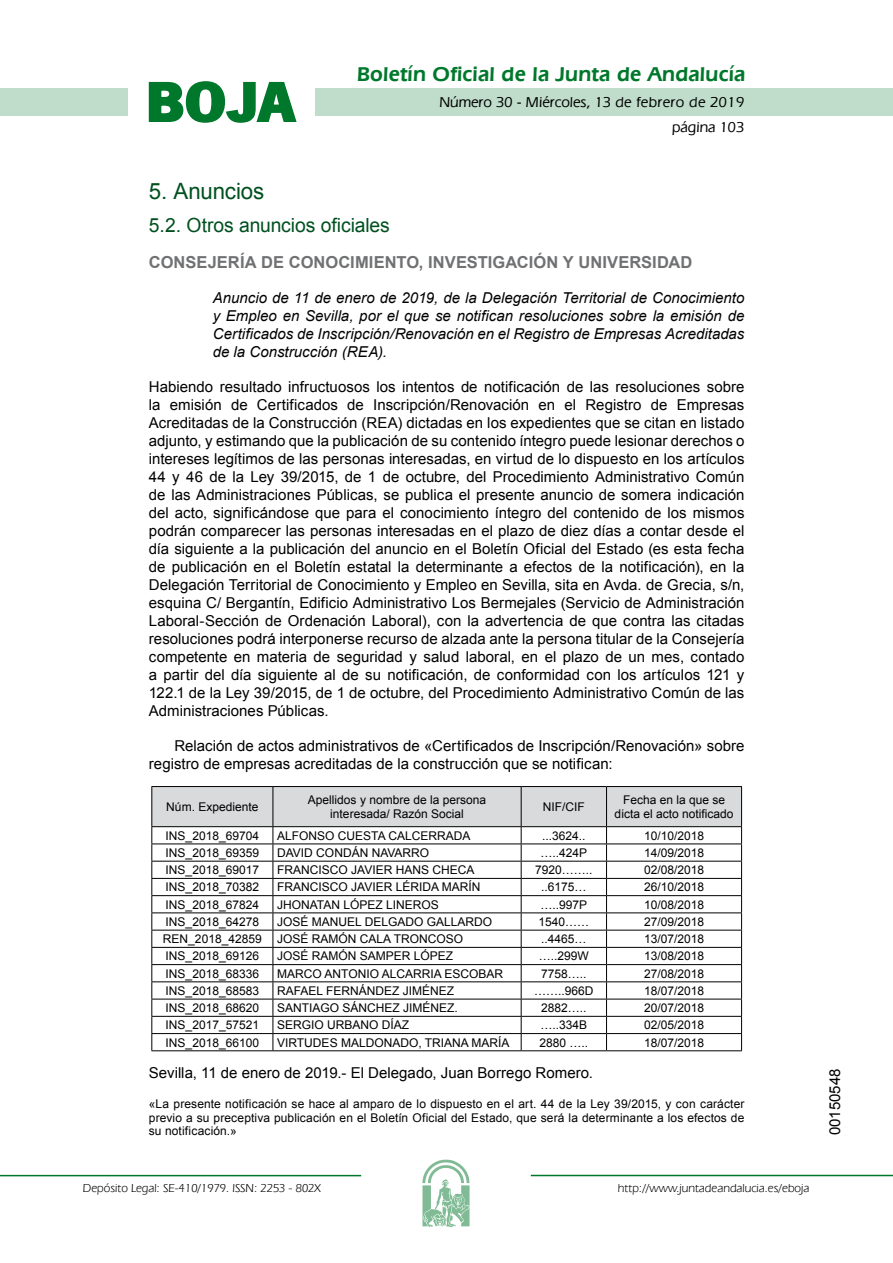
<style>
.page{position:relative;width:893px;height:1263px;background:#fff}
.page>*{position:absolute;margin:0;border:0;box-sizing:border-box;transform-origin:0 0}
.t1{font:700 57.75px "News Got T";color:#00782c;scale:1.14 1}
.t2{font:22.5px "Arial";letter-spacing:-.005em;color:#00501f}
.t3{font:600 21px "Eras IT Cby BT";letter-spacing:.01em;color:#00782c}
.t4{font:19.5px "Arial";letter-spacing:-.005em;color:#00501f}
.t5{font:700 16.5px "Arial";letter-spacing:.005em;color:#707173}
.t6{font:15px/18px "Arial";color:#000;text-align:justify}
.t7{font:italic 15px/18px "Arial";color:#000;text-align:justify}
.t8{font:500 15px/24.5px "Eras IT Cby BT";color:#000;text-align:right}
.t9{font:12px/14.4px "Arial";color:#000;text-align:center}
.t10{font:12px "Eras IT Cby BT";color:#000}
</style>
<div class="page">
<div style="left:315px;top:88px;width:577px;height:28px;background:#bfddca"></div>
<div style="left:0;top:88px;width:128px;height:28px;background:#bfddca"></div>
<hr style="left:0;top:1175px;width:361px;height:1px;background:#00782c">
<svg style="left:422px;top:1159px;width:47px;height:68px"></svg>
<hr style="left:531px;top:1175px;width:361px;height:1px;background:#00782c">
<svg style="left:148px;top:81px;width:149px;height:42px"></svg>
<hr style="left:151px;top:786px;width:122px;height:1px;background:#000">
<hr style="left:273px;top:786px;width:248px;height:1px;background:#000">
<hr style="left:521px;top:786px;width:85px;height:1px;background:#000">
<hr style="left:606px;top:786px;width:136px;height:1px;background:#000">
<svg style="left:151px;top:787px;width:591px;height:263px"></svg>
<hr style="left:151px;top:1050px;width:122px;height:1px;background:#000">
<hr style="left:273px;top:1050px;width:248px;height:1px;background:#000">
<hr style="left:521px;top:1050px;width:85px;height:1px;background:#000">
<hr style="left:606px;top:1050px;width:136px;height:1px;background:#000">
<h1 class="t1" style="left:145px;top:68px;width:133px">BOJA</h1>
<h3 class="t3" style="left:357px;top:62px;width:390px">Boletín Oficial de la Junta de Andalucía</h3>
<p class="t8" style="left:439px;top:90px;width:306px">Número 30 - Miércoles, 13 de febrero de 2019 página 103</p>
<h2 class="t2" style="left:149px;top:177px;width:117px">5. Anuncios</h2>
<h3 class="t4" style="left:149px;top:212px;width:242px">5.2. Otros anuncios oficiales</h3>
<p class="t5" style="left:149px;top:251px;width:545px">CONSEJERÍA DE CONOCIMIENTO, INVESTIGACIÓN Y UNIVERSIDAD</p>
<p class="t7" style="left:213px;top:289px;width:533px">Anuncio de 11 de enero de 2019, de la Delegación Territorial de Conocimiento y Empleo en Sevilla, por el que se notifican resoluciones sobre la emisión de Certificados de Inscripción/Renovación en el Registro de Empresas Acreditadas de la Construcción (REA).</p>
<p class="t6" style="left:149px;top:378px;width:597px">Habiendo resultado infructuosos los intentos de notificación de las resoluciones sobre la emisión de Certificados de Inscripción/Renovación en el Registro de Empresas Acreditadas de la Construcción (REA) dictadas en los expedientes que se citan en listado adjunto, y estimando que la publicación de su contenido íntegro puede lesionar derechos o intereses legítimos de las personas interesadas, en virtud de lo dispuesto en los artículos 44 y 46 de la Ley 39/2015, de 1 de octubre, del Procedimiento Administrativo Común de las Administraciones Públicas, se publica el presente anuncio de somera indicación del acto, significándose que para el conocimiento íntegro del contenido de los mismos podrán comparecer las personas interesadas en el plazo de diez días a contar desde el día siguiente a la publicación del anuncio en el Boletín Oficial del Estado (es esta fecha de publicación en el Boletín estatal la determinante a efectos de la notificación), en la Delegación Territorial de Conocimiento y Empleo en Sevilla, sita en Avda. de Grecia, s/n, esquina C/ Bergantín, Edificio Administrativo Los Bermejales (Servicio de Administración Laboral-Sección de Ordenación Laboral), con la advertencia de que contra las citadas resoluciones podrá interponerse recurso de alzada ante la persona titular de la Consejería competente en materia de seguridad y salud laboral, en el plazo de un mes, contado a partir del día siguiente al de su notificación, de conformidad con los artículos 121 y 122.1 de la Ley 39/2015, de 1 de octubre, del Procedimiento Administrativo Común de las Administraciones Públicas.</p>
<p class="t6" style="left:149px;top:737px;width:597px;text-indent:26px">Relación de actos administrativos de «Certificados de Inscripción/Renovación» sobre registro de empresas acreditadas de la construcción que se notifican:</p>
<p class="t9" style="left:166px;top:800px;width:94px">Núm. Expediente</p>
<p class="t9" style="left:308px;top:793px;width:180px">Apellidos y nombre de la persona interesada/ Razón Social</p>
<p class="t9" style="left:543px;top:800px;width:43px">NIF/CIF</p>
<p class="t9" style="left:614px;top:793px;width:120px">Fecha en la que se dicta el acto notificado</p>
<p class="t9" style="left:166px;top:828px;width:95px">INS_2018_69704</p>
<p class="t9" style="left:277px;top:828px;width:195px">ALFONSO CUESTA CALCERRADA</p>
<p class="t9" style="left:542px;top:828px;width:45px">...3624..</p>
<p class="t9" style="left:644px;top:828px;width:62px">10/10/2018</p>
<p class="t9" style="left:166px;top:846px;width:95px">INS_2018_69359</p>
<p class="t9" style="left:277px;top:846px;width:154px">DAVID CONDÁN NAVARRO</p>
<p class="t9" style="left:540px;top:846px;width:48px">…..424P</p>
<p class="t9" style="left:644px;top:846px;width:62px">14/09/2018</p>
<p class="t9" style="left:166px;top:863px;width:95px">INS_2018_69017</p>
<p class="t9" style="left:277px;top:863px;width:199px">FRANCISCO JAVIER HANS CHECA</p>
<p class="t9" style="left:535px;top:863px;width:59px">7920……..</p>
<p class="t9" style="left:644px;top:863px;width:62px">02/08/2018</p>
<p class="t9" style="left:166px;top:880px;width:95px">INS_2018_70382</p>
<p class="t9" style="left:277px;top:880px;width:205px">FRANCISCO JAVIER LÉRIDA MARÍN</p>
<p class="t9" style="left:541px;top:880px;width:47px">..6175…</p>
<p class="t9" style="left:644px;top:880px;width:62px">26/10/2018</p>
<p class="t9" style="left:166px;top:897px;width:95px">INS_2018_67824</p>
<p class="t9" style="left:277px;top:897px;width:163px">JHONATAN LÓPEZ LINEROS</p>
<p class="t9" style="left:540px;top:897px;width:48px">…..997P</p>
<p class="t9" style="left:644px;top:897px;width:62px">10/08/2018</p>
<p class="t9" style="left:166px;top:915px;width:95px">INS_2018_64278</p>
<p class="t9" style="left:277px;top:915px;width:216px">JOSÉ MANUEL DELGADO GALLARDO</p>
<p class="t9" style="left:538px;top:915px;width:52px">1540……</p>
<p class="t9" style="left:644px;top:915px;width:62px">27/09/2018</p>
<p class="t9" style="left:163px;top:932px;width:100px">REN_2018_42859</p>
<p class="t9" style="left:277px;top:932px;width:187px">JOSÉ RAMÓN CALA TRONCOSO</p>
<p class="t9" style="left:541px;top:932px;width:47px">..4465…</p>
<p class="t9" style="left:644px;top:932px;width:62px">13/07/2018</p>
<p class="t9" style="left:166px;top:949px;width:95px">INS_2018_69126</p>
<p class="t9" style="left:277px;top:949px;width:178px">JOSÉ RAMÓN SAMPER LÓPEZ</p>
<p class="t9" style="left:539px;top:949px;width:52px">…..299W</p>
<p class="t9" style="left:644px;top:949px;width:62px">13/08/2018</p>
<p class="t9" style="left:166px;top:966px;width:95px">INS_2018_68336</p>
<p class="t9" style="left:277px;top:966px;width:227px">MARCO ANTONIO ALCARRIA ESCOBAR</p>
<p class="t9" style="left:541px;top:966px;width:47px">7758…..</p>
<p class="t9" style="left:644px;top:966px;width:62px">27/08/2018</p>
<p class="t9" style="left:166px;top:984px;width:95px">INS_2018_68583</p>
<p class="t9" style="left:277px;top:984px;width:178px">RAFAEL FERNÁNDEZ JIMÉNEZ</p>
<p class="t9" style="left:534px;top:984px;width:61px">……..966D</p>
<p class="t9" style="left:644px;top:984px;width:62px">18/07/2018</p>
<p class="t9" style="left:166px;top:1001px;width:95px">INS_2018_68620</p>
<p class="t9" style="left:277px;top:1001px;width:182px">SANTIAGO SÁNCHEZ JIMÉNEZ.</p>
<p class="t9" style="left:541px;top:1001px;width:47px">2882…..</p>
<p class="t9" style="left:644px;top:1001px;width:62px">20/07/2018</p>
<p class="t9" style="left:166px;top:1018px;width:95px">INS_2017_57521</p>
<p class="t9" style="left:277px;top:1018px;width:134px">SERGIO URBANO DÍAZ</p>
<p class="t9" style="left:540px;top:1018px;width:48px">…..334B</p>
<p class="t9" style="left:644px;top:1018px;width:62px">02/05/2018</p>
<p class="t9" style="left:166px;top:1035px;width:95px">INS_2018_66100</p>
<p class="t9" style="left:277px;top:1035px;width:234px">VIRTUDES MALDONADO, TRIANA MARÍA</p>
<p class="t9" style="left:539px;top:1035px;width:50px">2880 …..</p>
<p class="t9" style="left:644px;top:1035px;width:62px">18/07/2018</p>
<p class="t6" style="left:149px;top:1064px;width:445px">Sevilla, 11 de enero de 2019.- El Delegado, Juan Borrego Romero.</p>
<p class="t9" style="left:149px;top:1097px;width:597px;line-height:13.6px;text-align:justify">«La presente notificación se hace al amparo de lo dispuesto en el art. 44 de la Ley 39/2015, y con carácter previo a su preceptiva publicación en el Boletín Oficial del Estado, que será la determinante a los efectos de su notificación.»</p>
<p class="t10" style="left:83px;top:1181px;width:239px">Depósito Legal: SE-410/1979. ISSN: 2253 - 802X</p>
<p class="t10" style="left:618px;top:1181px;width:193px">http://www.juntadeandalucia.es/eboja</p>
<p class="t6" style="left:826px;top:1135px;width:68px;rotate:-90deg">00150548</p>
</div>
